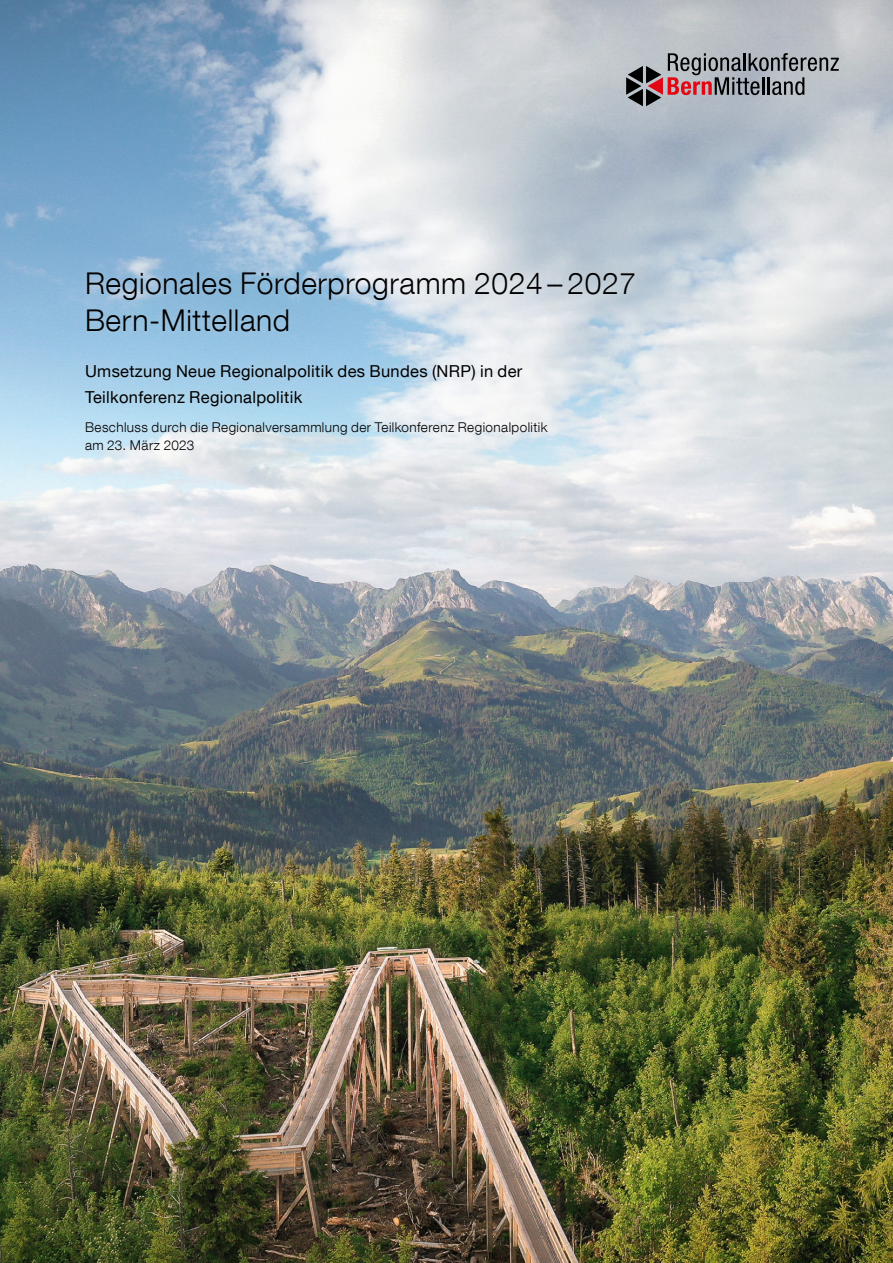
<style>
.page{position:relative;width:893px;height:1263px;background:#fff}
.page>*{position:absolute;margin:0;border:0;box-sizing:border-box;transform-origin:0 0}
.t1{font:300 30px/37.5px "Helvetica Neue LT Com";letter-spacing:.02em;color:#000}
.t2{font:16.5px/25.2px "Helvetica Neue LT Com";letter-spacing:.02em;color:#000}
.t3{font:300 13.5px/18px "Helvetica Neue LT Com";letter-spacing:.03em;color:#000}
</style>
<div class="page">
<img style="left:0;top:0;width:893px;height:1263px">
<svg style="left:626px;top:53px;width:213px;height:53px;background:#938e94"></svg>
<div style="left:77px;top:262px;width:567px;height:197px;background:#fff;opacity:.16"></div>
<h1 class="t1" style="left:85px;top:264px;width:553px">Regionales Förderprogramm 2024 – 2027<br>Bern-Mittelland</h1>
<p class="t2" style="left:85px;top:358px;width:439px">Umsetzung Neue Regionalpolitik des Bundes (NRP) in der<br>Teilkonferenz Regionalpolitik</p>
<p class="t3" style="left:85px;top:418px;width:464px">Beschluss durch die Regionalversammlung der Teilkonferenz Regionalpolitik am 23. März 2023</p>
</div>
